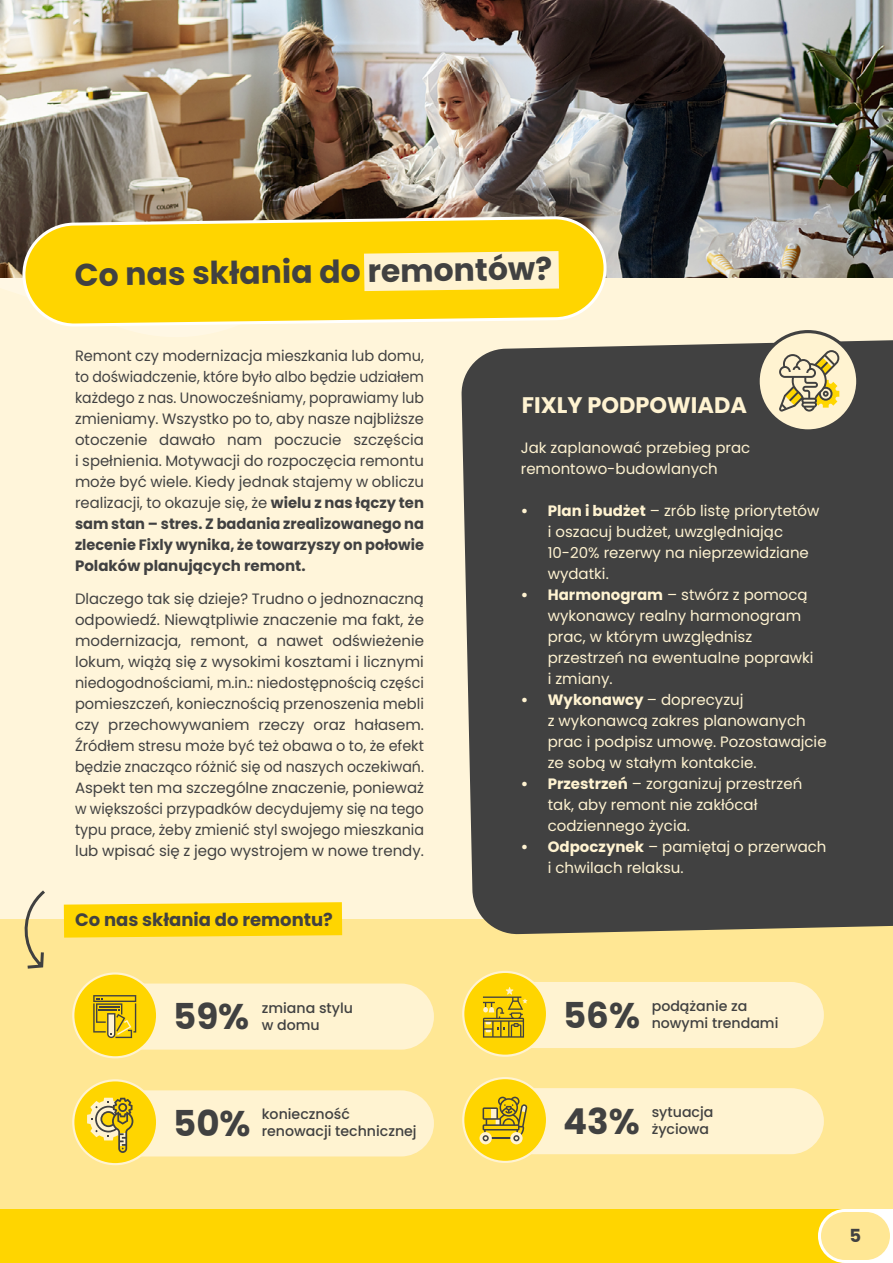
<style>
.page{position:relative;width:893px;height:1263px;background:#fff}
.page>*{position:absolute;margin:0;border:0;box-sizing:border-box;transform-origin:0 0}
.t1{font:700 35.7px "Poppins";color:#414141}
.t2{font:700 31.5px "Poppins";color:#414141}
.t3{font:700 22.5px "Poppins";color:#fff3d1}
.t4{font:700 18px "Poppins";color:#414141}
.t5{font:15px/21px "Poppins";color:#414141;text-align:justify}
.t6{font:15px/21px "Poppins";color:#fff3d1}
.t7{font:500 14.1px "Poppins";color:#414141}
.s1{font-weight:700}
</style>
<div class="page">
<div style="left:0;top:1209px;width:838px;height:54px;background:#ffd500"></div>
<div style="left:0;top:0;width:893px;height:1209px;background:#fff5da"></div>
<div style="left:819px;top:1210px;width:72px;height:51px;background:#ffe794;border-radius:26px"></div>
<div style="left:818px;top:1209px;width:75px;height:54px;border:3px solid #fff;border-radius:26px"></div>
<div style="left:0;top:920px;width:893px;height:289px;background:#ffe794"></div>
<svg style="left:64px;top:902px;width:278px;height:36px;background:#ffd70f"></svg>
<img style="left:0;top:0;width:893px;height:278px">
<svg style="left:21px;top:217px;width:587px;height:108px;background:#f8d31e"></svg>
<svg style="left:364px;top:251px;width:195px;height:40px"></svg>
<div style="left:461px;top:338px;width:432px;height:597px;background:#414141"></div>
<div style="left:73px;top:973px;width:84px;height:84px;background:#ffd500;border-radius:50%"></div>
<div style="left:72px;top:972px;width:86px;height:86px;border:2px solid #fff3d1;border-radius:50%"></div>
<svg style="left:93px;top:983px;width:341px;height:66px;background:#faeaae"></svg>
<svg style="left:463px;top:1078px;width:84px;height:84px;background:#fed715"></svg>
<div style="left:462px;top:1077px;width:86px;height:86px;border:2px solid #fff3d1;border-radius:50%"></div>
<svg style="left:479px;top:1132px;width:13px;height:12px"></svg>
<svg style="left:483px;top:1088px;width:341px;height:66px;background:#f9e9b0"></svg>
<svg style="left:73px;top:1080px;width:84px;height:84px"></svg>
<div style="left:72px;top:1079px;width:86px;height:86px;border:2px solid #fff3d1;border-radius:50%"></div>
<svg style="left:87px;top:1090px;width:347px;height:66px;background:#faeab0"></svg>
<div style="left:463px;top:972px;width:84px;height:84px;background:#ffd500;border-radius:50%"></div>
<div style="left:462px;top:971px;width:86px;height:86px;border:2px solid #fff3d1;border-radius:50%"></div>
<svg style="left:483px;top:982px;width:341px;height:66px;background:#faeaae"></svg>
<div style="left:758px;top:332px;width:100px;height:99px;background:#fff3d1;border-radius:50%"></div>
<div style="left:757px;top:330px;width:102px;height:102px;border:3px solid #414141;border-radius:50%"></div>
<svg style="left:779px;top:350px;width:60px;height:62px"></svg>
<svg style="left:18px;top:890px;width:30px;height:79px"></svg>
<h2 class="t2" style="left:74px;top:257px;width:479px;rotate:-1deg">Co nas skłania do remontów?</h2>
<p class="t5" style="left:75px;top:346px;width:350px">Remont czy modernizacja mieszkania lub domu, to doświadczenie, które było albo będzie udziałem każdego z nas. Unowocześniamy, poprawiamy lub zmieniamy. Wszystko po to, aby nasze najbliższe otoczenie dawało nam poczucie szczęścia i spełnienia. Motywacji do rozpoczęcia remontu może być wiele. Kiedy jednak stajemy w obliczu realizacji, to okazuje się, że <span class="s1">wielu z nas łączy ten sam stan – stres. Z badania zrealizowanego na zlecenie Fixly wynika, że towarzyszy on połowie Polaków planujących remont.</span></p>
<p class="t5" style="left:75px;top:589px;width:350px">Dlaczego tak się dzieje? Trudno o jednoznaczną odpowiedź. Niewątpliwie znaczenie ma fakt, że modernizacja, remont, a nawet odświeżenie lokum, wiążą się z wysokimi kosztami i licznymi niedogodnościami, m.in.: niedostępnością części pomieszczeń, koniecznością przenoszenia mebli czy przechowywaniem rzeczy oraz hałasem.<br>Źródłem stresu może być też obawa o to, że efekt będzie znacząco różnić się od naszych oczekiwań.<br>Aspekt ten ma szczególne znaczenie, ponieważ w większości przypadków decydujemy się na tego typu prace, żeby zmienić styl swojego mieszkania lub wpisać się z jego wystrojem w nowe trendy.</p>
<h3 class="t3" style="left:522px;top:392px;width:227px">FIXLY PODPOWIADA</h3>
<p class="t6" style="left:521px;top:437px;width:231px">Jak zaplanować przebieg prac remontowo-budowlanych</p>
<p class="t6" style="left:548px;top:500px;width:273px;text-indent:-27px"><span class="s1">• Plan i budżet</span> – zrób listę priorytetów i oszacuj budżet, uwzględniając<br>10-20% rezerwy na nieprzewidziane wydatki.</p>
<p class="t6" style="left:548px;top:584px;width:267px;text-indent:-27px"><span class="s1">• Harmonogram</span> – stwórz z pomocą wykonawcy realny harmonogram prac, w którym uwzględnisz przestrzeń na ewentualne poprawki i zmiany.</p>
<p class="t6" style="left:548px;top:689px;width:280px;text-indent:-27px"><span class="s1">• Wykonawcy</span> – doprecyzuj<br>z wykonawcą zakres planowanych prac i podpisz umowę. Pozostawajcie ze sobą w stałym kontakcie.</p>
<p class="t6" style="left:548px;top:773px;width:256px;text-indent:-27px"><span class="s1">• Przestrzeń</span> – zorganizuj przestrzeń tak, aby remont nie zakłócał codziennego życia.</p>
<p class="t6" style="left:548px;top:836px;width:280px;text-indent:-27px"><span class="s1">• Odpoczynek</span> – pamiętaj o przerwach i chwilach relaksu.</p>
<p class="t4" style="left:75px;top:909px;width:259px">Co nas skłania do remontu?</p>
<h1 class="t1" style="left:173px;top:996px;width:78px">59%</h1>
<p class="t7" style="left:262px;top:999px;width:93px">zmiana stylu</p>
<p class="t7" style="left:262px;top:1016px;width:59px">w domu</p>
<h1 class="t1" style="left:563px;top:994px;width:78px">56%</h1>
<p class="t7" style="left:652px;top:998px;width:97px">podążanie za</p>
<p class="t7" style="left:652px;top:1015px;width:128px">nowymi trendami</p>
<h1 class="t1" style="left:173px;top:1103px;width:79px">50%</h1>
<p class="t7" style="left:262px;top:1106px;width:90px">konieczność</p>
<p class="t7" style="left:262px;top:1123px;width:156px">renowacji technicznej</p>
<h1 class="t1" style="left:563px;top:1101px;width:78px">43%</h1>
<p class="t7" style="left:652px;top:1104px;width:63px">sytuacja</p>
<p class="t7" style="left:652px;top:1121px;width:59px">życiowa</p>
<p class="t4" style="left:850px;top:1225px;width:13px">5</p>
</div>
